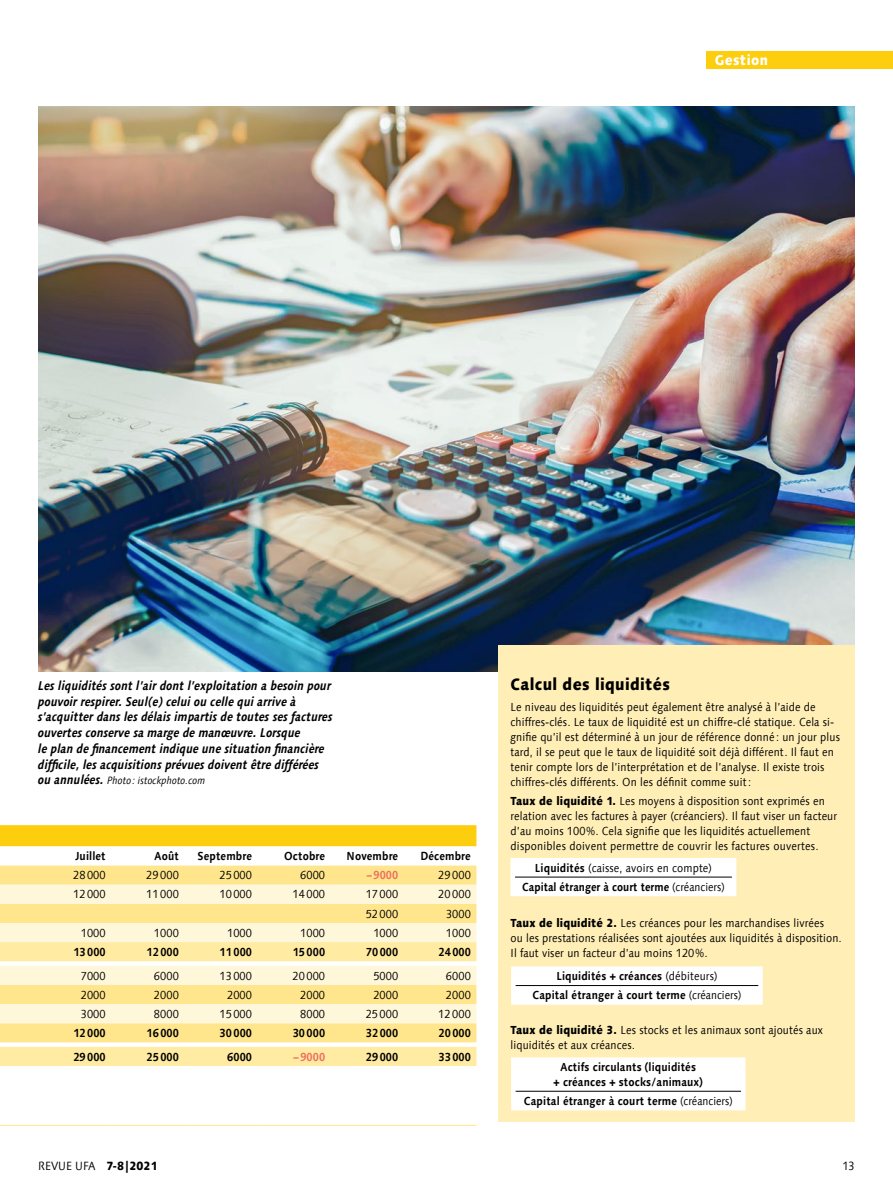
<style>
.page{position:relative;width:893px;height:1191px;background:#fff}
.page>*{position:absolute;margin:0;border:0;box-sizing:border-box;transform-origin:0 0}
.t1{font:800 16.5px "Linotype Syntax Com";letter-spacing:.02em;color:#000;scale:.9 1}
.t2{font:800 14.25px "Linotype Syntax Com";letter-spacing:.025em;color:#fff;scale:.9 1}
.t3{font:italic 700 12.75px/15.8px "Linotype Syntax Com";letter-spacing:.005em;color:#000;scale:.9 1}
.t4{font:12px "Linotype Syntax Com";color:#000;scale:.9 1}
.t5{font:12px "Linotype Syntax Com";color:#000;scale:.88 1}
.t6{font:11.7px/15px "Linotype Syntax Com";letter-spacing:.01em;color:#000;scale:.9 1}
.t7{font:700 11.7px/19.2px "Linotype Syntax Com";letter-spacing:.01em;color:#000;text-align:center;scale:.9 1}
.t8{font:700 11.7px "Linotype Syntax Com";letter-spacing:.01em;color:#eb7060;scale:.9 1}
.t9{font:italic 10.5px "Linotype Syntax Com";color:#000;scale:.9 1}
.s1{font-weight:700;font-size:12.75px}
.s2{font-weight:800}
.s3{font-weight:400}
</style>
<div class="page">
<img style="left:38px;top:106px;width:817px;height:566px">
<div style="left:706px;top:51px;width:187px;height:17px;background:#fdce0d"></div>
<svg style="left:0;top:825px;width:476px;height:22px;background:#fdd017"></svg>
<div style="left:0;top:865px;width:476px;height:19px;background:#ffe68d"></div>
<svg style="left:0;top:884px;width:476px;height:58px;background:#fff1bf"></svg>
<svg style="left:0;top:942px;width:476px;height:124px;background:#ffeeb3"></svg>
<hr style="left:0;top:1125px;width:38px;height:1px;background:#ffe68d">
<hr style="left:38px;top:1125px;width:73px;height:1px;background:#ffe68d">
<hr style="left:111px;top:1125px;width:73px;height:1px;background:#ffe68d">
<hr style="left:184px;top:1125px;width:74px;height:1px;background:#ffe68d">
<hr style="left:258px;top:1125px;width:73px;height:1px;background:#ffe68d">
<hr style="left:331px;top:1125px;width:73px;height:1px;background:#ffe68d">
<hr style="left:404px;top:1125px;width:72px;height:1px;background:#ffe68d">
<div style="left:498px;top:645px;width:357px;height:477px;background:#ffefb7"></div>
<div style="left:511px;top:858px;width:225px;height:38px;background:#fff"></div>
<hr style="left:515px;top:877px;width:217px;height:1px;background:#000">
<div style="left:511px;top:966px;width:252px;height:38px;background:#fff"></div>
<hr style="left:516px;top:985px;width:242px;height:1px;background:#000">
<div style="left:511px;top:1057px;width:234px;height:53px;background:#fff"></div>
<hr style="left:516px;top:1091px;width:225px;height:1px;background:#000">
<p class="t2" style="left:715px;top:51px;width:60px">Gestion</p>
<p class="t3" style="left:38px;top:677px;width:329px">Les liquidités sont l’air dont l’exploitation a besoin pour pouvoir respirer. Seul(e) celui ou celle qui arrive à s’acquitter dans les délais impartis de toutes ses factures ouvertes conserve sa marge de manœuvre. Lorsque<br>le plan de financement indique une situation financière difficile, les acquisitions prévues doivent être différées</p>
<p class="t9" style="left:38px;top:774px;width:187px"><span class="s1">ou annulées.</span> Photo: istockphoto.com</p>
<p class="t7" style="left:75px;top:846px;width:35px">Juillet</p>
<p class="t7" style="left:155px;top:846px;width:29px">Août</p>
<p class="t7" style="left:198px;top:846px;width:62px">Septembre</p>
<p class="t7" style="left:284px;top:846px;width:47px">Octobre</p>
<p class="t7" style="left:347px;top:846px;width:59px">Novembre</p>
<p class="t7" style="left:420px;top:846px;width:58px">Décembre</p>
<p class="t6" style="left:73px;top:867px;width:38px">28000</p>
<p class="t6" style="left:146px;top:867px;width:38px">29000</p>
<p class="t6" style="left:219px;top:867px;width:38px">25000</p>
<p class="t6" style="left:300px;top:867px;width:29px">6000</p>
<p class="t8" style="left:367px;top:867px;width:37px">– 9000</p>
<p class="t6" style="left:438px;top:867px;width:38px">29000</p>
<p class="t6" style="left:73px;top:886px;width:38px">12000</p>
<p class="t6" style="left:146px;top:886px;width:38px">11000</p>
<p class="t6" style="left:219px;top:886px;width:38px">10000</p>
<p class="t6" style="left:293px;top:886px;width:38px">14000</p>
<p class="t6" style="left:366px;top:886px;width:38px">17000</p>
<p class="t6" style="left:438px;top:886px;width:38px">20000</p>
<p class="t6" style="left:366px;top:906px;width:38px">52000</p>
<p class="t6" style="left:446px;top:906px;width:29px">3000</p>
<p class="t6" style="left:81px;top:925px;width:29px">1000</p>
<p class="t6" style="left:154px;top:925px;width:29px">1000</p>
<p class="t6" style="left:227px;top:925px;width:29px">1000</p>
<p class="t6" style="left:300px;top:925px;width:29px">1000</p>
<p class="t6" style="left:373px;top:925px;width:29px">1000</p>
<p class="t6" style="left:446px;top:925px;width:29px">1000</p>
<p class="t7" style="left:73px;top:942px;width:37px">13 000</p>
<p class="t7" style="left:146px;top:942px;width:37px">12 000</p>
<p class="t7" style="left:220px;top:942px;width:37px">11 000</p>
<p class="t7" style="left:293px;top:942px;width:37px">15 000</p>
<p class="t7" style="left:366px;top:942px;width:37px">70 000</p>
<p class="t7" style="left:438px;top:942px;width:37px">24 000</p>
<p class="t6" style="left:81px;top:968px;width:29px">7000</p>
<p class="t6" style="left:154px;top:968px;width:29px">6000</p>
<p class="t6" style="left:219px;top:968px;width:38px">13000</p>
<p class="t6" style="left:293px;top:968px;width:38px">20000</p>
<p class="t6" style="left:373px;top:968px;width:29px">5000</p>
<p class="t6" style="left:446px;top:968px;width:29px">6000</p>
<p class="t6" style="left:81px;top:987px;width:29px">2000</p>
<p class="t6" style="left:154px;top:987px;width:29px">2000</p>
<p class="t6" style="left:227px;top:987px;width:29px">2000</p>
<p class="t6" style="left:300px;top:987px;width:29px">2000</p>
<p class="t6" style="left:373px;top:987px;width:29px">2000</p>
<p class="t6" style="left:446px;top:987px;width:29px">2000</p>
<p class="t6" style="left:81px;top:1006px;width:29px">3000</p>
<p class="t6" style="left:154px;top:1006px;width:29px">8000</p>
<p class="t6" style="left:219px;top:1006px;width:38px">15000</p>
<p class="t6" style="left:300px;top:1006px;width:29px">8000</p>
<p class="t6" style="left:366px;top:1006px;width:38px">25000</p>
<p class="t6" style="left:438px;top:1006px;width:38px">12000</p>
<p class="t7" style="left:73px;top:1023px;width:37px">12 000</p>
<p class="t7" style="left:146px;top:1023px;width:37px">16 000</p>
<p class="t7" style="left:220px;top:1023px;width:37px">30 000</p>
<p class="t7" style="left:293px;top:1023px;width:37px">30 000</p>
<p class="t7" style="left:366px;top:1023px;width:37px">32 000</p>
<p class="t7" style="left:438px;top:1023px;width:37px">20 000</p>
<p class="t7" style="left:73px;top:1046px;width:37px">29 000</p>
<p class="t7" style="left:146px;top:1046px;width:37px">25 000</p>
<p class="t7" style="left:227px;top:1046px;width:29px">6000</p>
<p class="t8" style="left:294px;top:1049px;width:37px">– 9000</p>
<p class="t7" style="left:366px;top:1046px;width:37px">29 000</p>
<p class="t7" style="left:438px;top:1046px;width:37px">33 000</p>
<h1 class="t1" style="left:511px;top:673px;width:179px">Calcul des liquidités</h1>
<p class="t6" style="left:511px;top:699px;width:367px">Le niveau des liquidités peut également être analysé à l’aide de chiffres-clés. Le taux de liquidité est un chiffre-clé statique. Cela si&shy;gnifie qu’il est déterminé à un jour de référence donné : un jour plus tard, il se peut que le taux de liquidité soit déjà différent. Il faut en tenir compte lors de l’interprétation et de l’analyse. Il existe trois chiffres-clés différents. On les définit comme suit:</p>
<p class="t6" style="left:511px;top:793px;width:364px"><span class="s2">Taux de liquidité 1.</span> Les moyens à disposition sont exprimés en relation avec les factures à payer (créanciers). Il faut viser un facteur d’au moins 100%. Cela signifie que les liquidités actuellement disponibles doivent permettre de couvrir les factures ouvertes.</p>
<p class="t7" style="left:522px;top:858px;width:227px">Liquidités <span class="s3">(caisse, avoirs en compte)<br></span>Capital étranger à court terme <span class="s3">(créanciers)</span></p>
<p class="t6" style="left:511px;top:915px;width:369px"><span class="s2">Taux de liquidité 2.</span> Les créances pour les marchandises livrées<br>ou les prestations réalisées sont ajoutées aux liquidités à disposition.<br>Il faut viser un facteur d’au moins 120%.</p>
<p class="t7" style="left:532px;top:966px;width:234px">Liquidités + créances <span class="s3">(débiteurs)<br></span>Capital étranger à court terme <span class="s3">(créanciers)</span></p>
<p class="t6" style="left:511px;top:1022px;width:348px"><span class="s2">Taux de liquidité 3.</span> Les stocks et les animaux sont ajoutés aux liquidités et aux créances.</p>
<p class="t7" style="left:554px;top:1059px;width:167px;line-height:15px">Actifs circulants (liquidités<br>+ créances + stocks/animaux)</p>
<p class="t7" style="left:524px;top:1091px;width:234px">Capital étranger à court terme <span class="s3">(créanciers)</span></p>
<p class="t4" style="left:38px;top:1158px;width:134px">REVUE UFA <span class="s2">7-8|2021</span></p>
<p class="t5" style="left:842px;top:1158px;width:16px">13</p>
</div>
